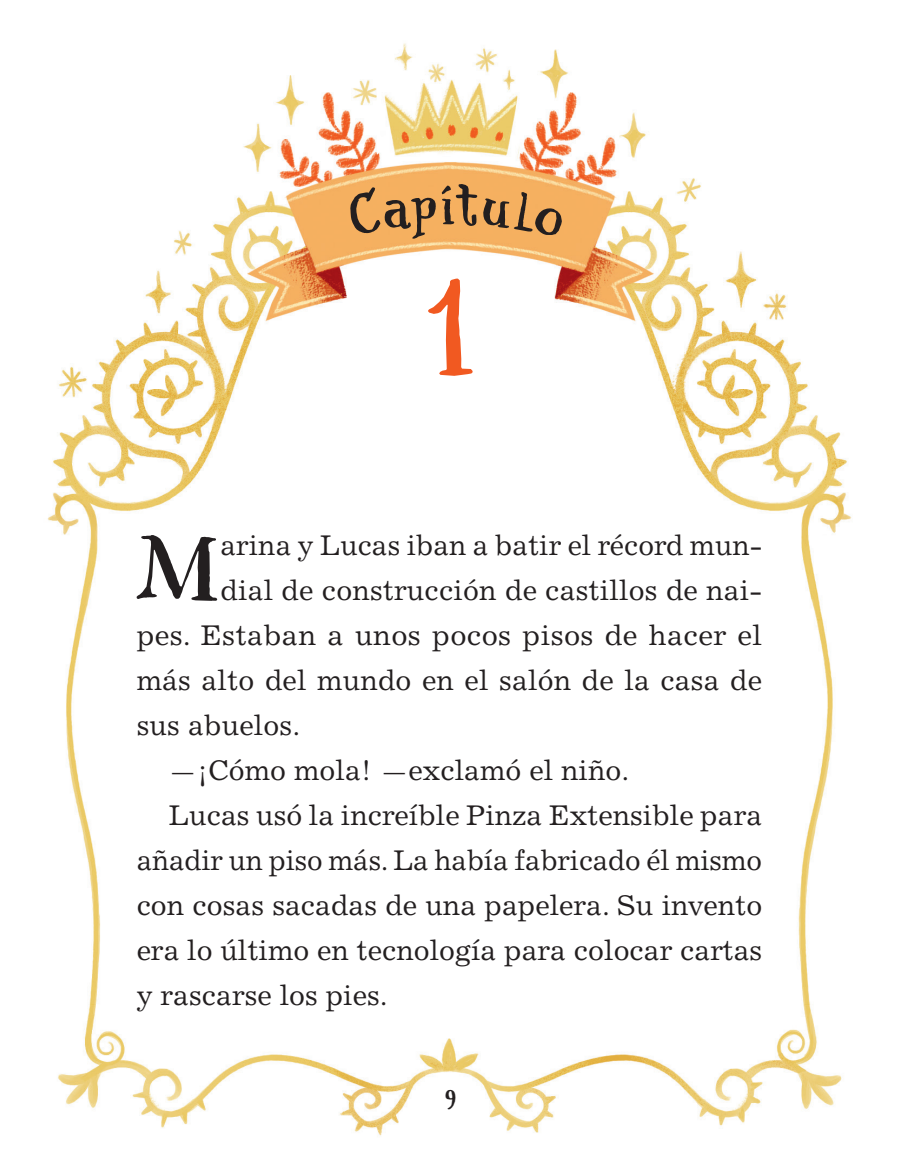
<style>
.page{position:relative;width:899px;height:1166px;background:#fff}
.page>*{position:absolute;margin:0;border:0;box-sizing:border-box;transform-origin:0 0}
.Párrafo_seguido{font:139.5px "After Nightfall";color:#f15921}
.Párrafo_seguido-2{font:94.5px "After Nightfall";color:#231f20}
.t1{font:29.25px "After Nightfall";color:#231f20}
.Párrafo_seguido-3{font:28.57px/45px "Excelsior LT Std";letter-spacing:.005em;color:#231f20;text-align:justify}
</style>
<div class="page">
<img style="left:48px;top:43px;width:804px;height:1093px">
<div style="left:346px;top:184px;width:218px;height:55px;background:#f5b060"></div>
<p class="Párrafo_seguido" style="left:424px;top:247px;width:54px">1</p>
<p class="Párrafo_seguido-2" style="left:134px;top:513px;width:88px">M</p>
<p class="Párrafo_seguido-3" style="left:220px;top:523px;width:543px">arina y Lucas iban a batir el récord mun-</p>
<p class="Párrafo_seguido-3" style="left:220px;top:568px;width:543px">dial de construcción de castillos de nai-</p>
<p class="Párrafo_seguido-3" style="left:137px;top:613px;width:626px">pes. Estaban a unos pocos pisos de hacer el</p>
<p class="Párrafo_seguido-3" style="left:137px;top:658px;width:626px">más alto del mundo en el salón de la casa de</p>
<p class="Párrafo_seguido-3" style="left:137px;top:703px;width:165px">sus abuelos.</p>
<p class="Párrafo_seguido-3" style="left:168px;top:748px;width:462px">—¡Cómo mola! —exclamó el niño.</p>
<p class="Párrafo_seguido-3" style="left:137px;top:793px;width:627px;text-indent:32px">Lucas usó la increíble Pinza Extensible para añadir un piso más. La había fabricado él mismo con cosas sacadas de una papelera. Su invento era lo último en tecnología para colocar cartas y rascarse los pies.</p>
<p class="t1" style="left:444px;top:1083px;width:13px">9</p>
</div>
